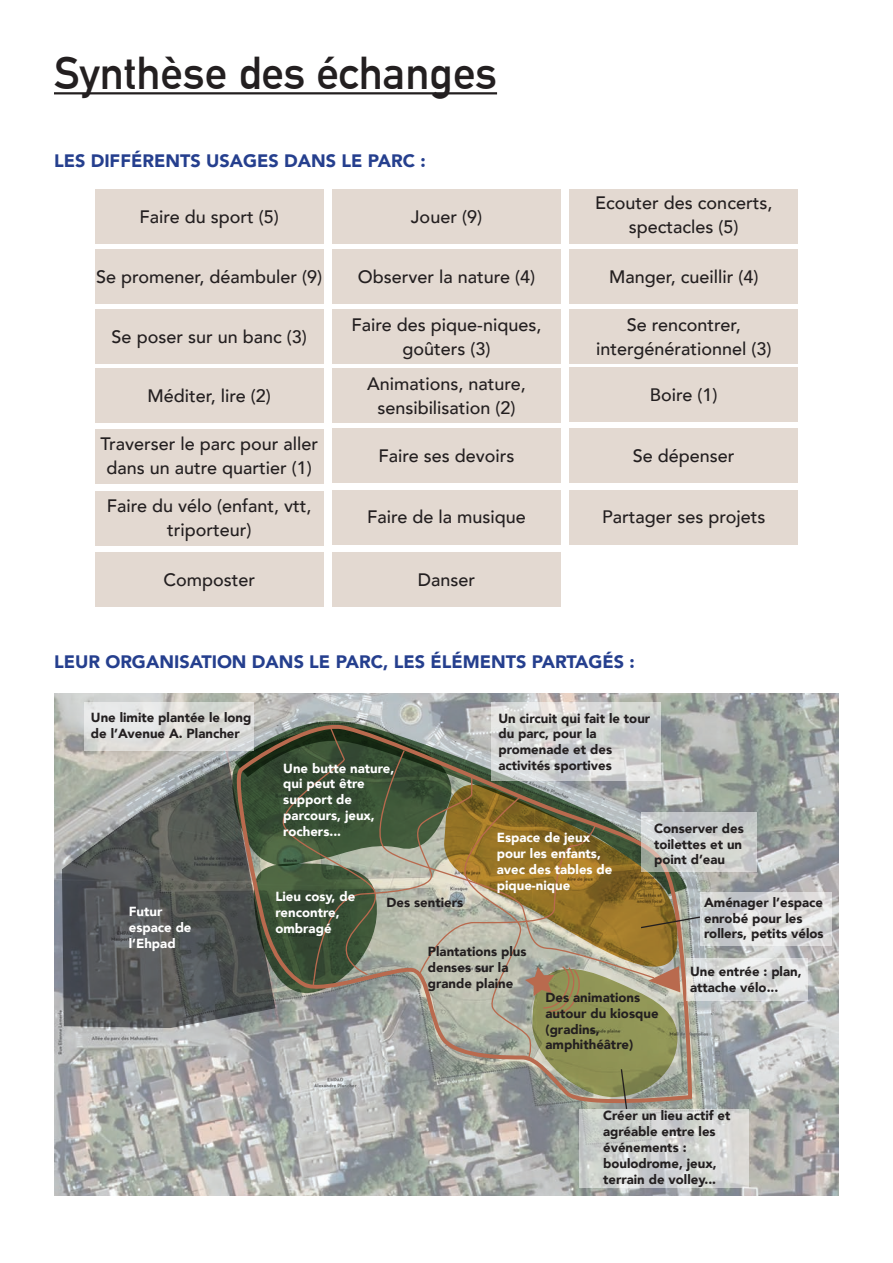
<style>
.page{position:relative;width:893px;height:1263px;background:#fff}
.page>*{position:absolute;margin:0;border:0;box-sizing:border-box;transform-origin:0 0}
.t1{font:700 45px "DIN Alternate";color:#231f20}
.t2{font:500 18px/24px "Avenir";color:#231f20;text-align:center}
.t3{font:900 18px "Avenir";color:#253f8e}
.t4{font:900 13.2px/15.8px "Avenir";color:#231f20}
.t5{font:900 13.2px/15.8px "Avenir";color:#fff}
</style>
<div class="page">
<hr style="left:54px;top:92px;width:443px;height:2px;background:#231f20">
<div style="left:95px;top:189px;width:229px;height:55px;background:#e3d9d1"></div>
<div style="left:95px;top:553px;width:229px;height:54px;background:#e3d9d1"></div>
<div style="left:95px;top:249px;width:229px;height:55px;background:#e3d9d1"></div>
<div style="left:95px;top:309px;width:229px;height:55px;background:#e3d9d1"></div>
<div style="left:95px;top:368px;width:229px;height:55px;background:#e3d9d1"></div>
<div style="left:332px;top:309px;width:229px;height:55px;background:#e3d9d1"></div>
<div style="left:569px;top:309px;width:229px;height:55px;background:#e3d9d1"></div>
<div style="left:332px;top:368px;width:229px;height:55px;background:#e3d9d1"></div>
<div style="left:95px;top:429px;width:229px;height:55px;background:#e3d9d1"></div>
<div style="left:95px;top:491px;width:229px;height:54px;background:#e3d9d1"></div>
<div style="left:332px;top:249px;width:229px;height:55px;background:#e3d9d1"></div>
<div style="left:569px;top:249px;width:229px;height:55px;background:#e3d9d1"></div>
<div style="left:569px;top:368px;width:229px;height:54px;background:#e3d9d1"></div>
<div style="left:332px;top:428px;width:229px;height:55px;background:#e3d9d1"></div>
<div style="left:332px;top:490px;width:229px;height:54px;background:#e3d9d1"></div>
<div style="left:569px;top:428px;width:229px;height:55px;background:#e3d9d1"></div>
<div style="left:569px;top:490px;width:229px;height:54px;background:#e3d9d1"></div>
<div style="left:332px;top:189px;width:229px;height:55px;background:#e3d9d1"></div>
<div style="left:332px;top:553px;width:229px;height:54px;background:#e3d9d1"></div>
<div style="left:569px;top:189px;width:229px;height:55px;background:#e3d9d1"></div>
<img style="left:54px;top:693px;width:785px;height:503px">
<svg style="left:62px;top:763px;width:169px;height:265px;background:#666968"></svg>
<svg style="left:701px;top:892px;width:130px;height:54px;background:#d7d8d8"></svg>
<svg style="left:701px;top:958px;width:106px;height:42px;background:#dddfdf"></svg>
<svg style="left:701px;top:812px;width:55px;height:59px;background:#cdcecc"></svg>
<svg style="left:580px;top:1109px;width:169px;height:79px;background:#d1d3d1"></svg>
<svg style="left:492px;top:702px;width:169px;height:25px;background:#d9dad7"></svg>
<svg style="left:84px;top:702px;width:169px;height:49px;background:#dfdfdc"></svg>
<svg style="left:232px;top:727px;width:469px;height:383px;background:#8f8e76"></svg>
<h1 class="t1" style="left:54px;top:39px;width:445px">Synthèse des échanges</h1>
<p class="t3" style="left:54px;top:145px;width:373px">LES DIFFÉRENTS USAGES DANS LE PARC :</p>
<p class="t2" style="left:140px;top:204px;width:141px">Faire du sport (5)</p>
<p class="t2" style="left:411px;top:204px;width:73px">Jouer (9)</p>
<p class="t2" style="left:595px;top:190px;width:179px">Ecouter des concerts, spectacles (5)</p>
<p class="t2" style="left:96px;top:264px;width:228px">Se promener, déambuler (9)</p>
<p class="t2" style="left:112px;top:323px;width:197px">Se poser sur un banc (3)</p>
<p class="t2" style="left:148px;top:383px;width:125px">Méditer, lire (2)</p>
<p class="t2" style="left:100px;top:431px;width:219px">Traverser le parc pour aller dans un autre quartier (1)</p>
<p class="t2" style="left:107px;top:493px;width:206px">Faire du vélo (enfant, vtt, triporteur)</p>
<p class="t2" style="left:163px;top:567px;width:93px">Composter</p>
<p class="t2" style="left:358px;top:263px;width:179px">Observer la nature (4)</p>
<p class="t2" style="left:609px;top:263px;width:151px">Manger, cueillir (4)</p>
<p class="t2" style="left:352px;top:311px;width:191px">Faire des pique-niques, goûters (3)</p>
<p class="t2" style="left:596px;top:311px;width:177px">Se rencontrer, intergénérationnel (3)</p>
<p class="t2" style="left:367px;top:370px;width:160px">Animations, nature, sensibilisation (2)</p>
<p class="t2" style="left:650px;top:382px;width:69px">Boire (1)</p>
<p class="t2" style="left:378px;top:442px;width:138px">Faire ses devoirs</p>
<p class="t2" style="left:367px;top:504px;width:160px">Faire de la musique</p>
<p class="t2" style="left:418px;top:567px;width:59px">Danser</p>
<p class="t2" style="left:633px;top:442px;width:103px">Se dépenser</p>
<p class="t2" style="left:602px;top:504px;width:165px">Partager ses projets</p>
<p class="t3" style="left:54px;top:646px;width:582px">LEUR ORGANISATION DANS LE PARC, LES ÉLÉMENTS PARTAGÉS :</p>
<p class="t4" style="left:91px;top:709px;width:162px">Une limite plantée le long de l’Avenue A. Plancher</p>
<p class="t5" style="left:129px;top:903px;width:64px">Futur espace de l’Ehpad</p>
<p class="t5" style="left:283px;top:760px;width:113px">Une butte nature, qui peut être support de parcours, jeux, rochers...</p>
<p class="t5" style="left:275px;top:889px;width:81px">Lieu cosy, de rencontre, ombragé</p>
<p class="t4" style="left:387px;top:894px;width:78px">Des sentiers</p>
<p class="t4" style="left:498px;top:710px;width:153px">Un circuit qui fait le tour du parc, pour la promenade et des activités sportives</p>
<p class="t5" style="left:497px;top:829px;width:117px">Espace de jeux pour les enfants, avec des tables de pique-nique</p>
<p class="t4" style="left:654px;top:820px;width:91px">Conserver des toilettes et un point d’eau</p>
<p class="t4" style="left:704px;top:894px;width:121px">Aménager l’espace enrobé pour les rollers, petits vélos</p>
<p class="t4" style="left:428px;top:943px;width:100px">Plantations plus denses sur la grande plaine</p>
<p class="t4" style="left:545px;top:989px;width:115px">Des animations autour du kiosque (gradins, amphithéâtre)</p>
<p class="t4" style="left:690px;top:963px;width:113px">Une entrée : plan, attache vélo...</p>
<p class="t4" style="left:603px;top:1108px;width:129px">Créer un lieu actif et agréable entre les événements : boulodrome, jeux, terrain de volley...</p>
</div>
